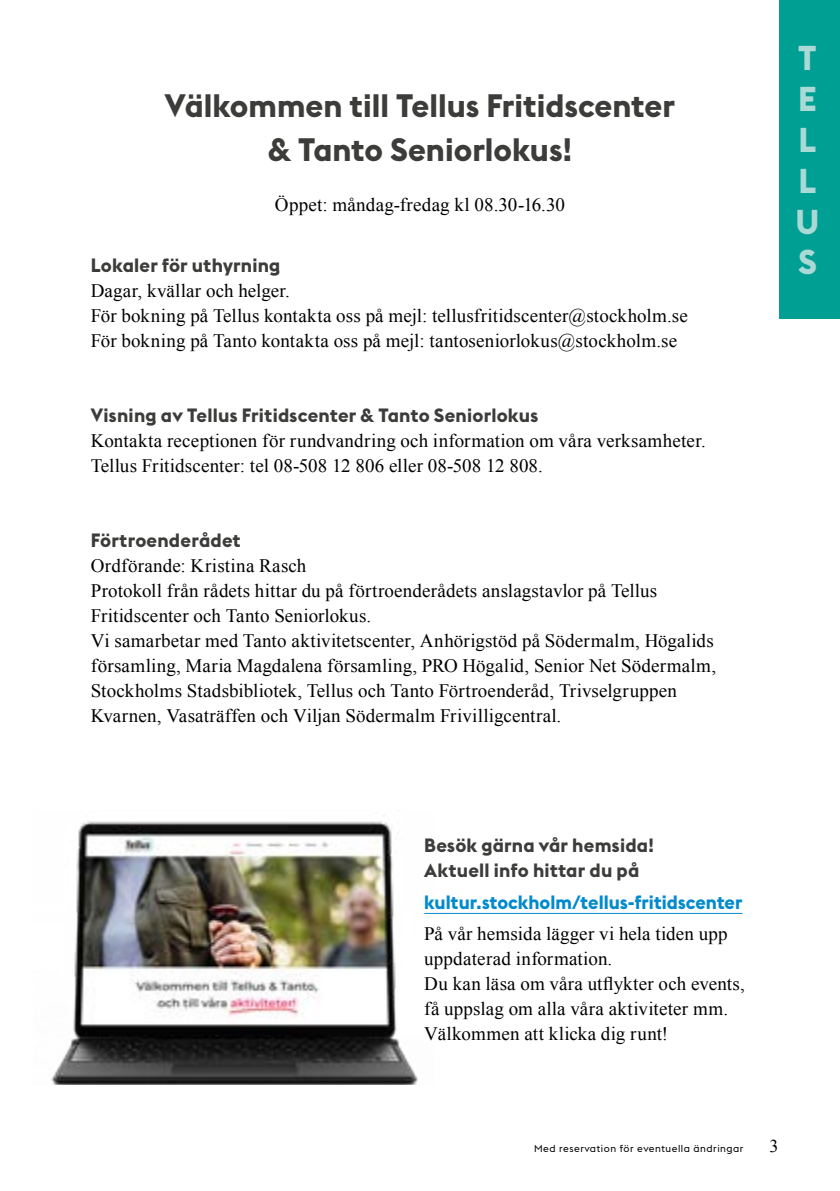
<style>
.page{position:relative;width:840px;height:1191px;background:#fff}
.page>*{position:absolute;margin:0;border:0;box-sizing:border-box;transform-origin:0 0}
.t1{font:700 34px/40.8px "Stockholm Type";color:#aad9d6;text-align:justify}
.t2{font:700 32px/44px "Stockholm Type";color:#3c3c3b;text-align:center}
.t3{font:19px/25px "Times New Roman";letter-spacing:.01em;color:#000}
.t4{font:700 19px/25px "Stockholm Type";letter-spacing:.01em;color:#3c3c3b}
.t5{font:700 19px "Stockholm Type";color:#008ace}
.t6{font:18px "Times New Roman";color:#000}
.t7{font:10px "Stockholm Type";letter-spacing:.05em;color:#000}
</style>
<div class="page">
<div style="left:778px;top:0;width:61px;height:319px;background:#009f94"></div>
<hr style="left:424px;top:913px;width:318px;height:1px;background:#008ace">
<img style="left:51px;top:821px;width:383px;height:263px">
<h2 class="t2" style="left:165px;top:82px;width:511px">Välkommen till Tellus Fritidscenter &amp; Tanto Seniorlokus!</h2>
<p class="t3" style="left:275px;top:192px;width:291px">Öppet: måndag-fredag kl 08.30-16.30</p>
<p class="t4" style="left:91px;top:252px;width:191px">Lokaler för uthyrning</p>
<p class="t3" style="left:91px;top:278px;width:598px">Dagar, kvällar och helger.<br>För bokning på Tellus kontakta oss på mejl: tellusfritidscenter@stockholm.se<br>För bokning på Tanto kontakta oss på mejl: tantoseniorlokus@stockholm.se</p>
<p class="t4" style="left:91px;top:402px;width:449px">Visning av Tellus Fritidscenter &amp; Tanto Seniorlokus</p>
<p class="t3" style="left:91px;top:428px;width:616px">Kontakta receptionen för rundvandring och information om våra verksamheter.<br>Tellus Fritidscenter: tel 08-508 12 806 eller 08-508 12 808.</p>
<p class="t4" style="left:91px;top:527px;width:151px">Förtroenderådet</p>
<p class="t3" style="left:91px;top:553px;width:626px">Ordförande: Kristina Rasch<br>Protokoll från rådets hittar du på förtroenderådets anslagstavlor på Tellus Fritidscenter och Tanto Seniorlokus.<br>Vi samarbetar med Tanto aktivitetscenter, Anhörigstöd på Södermalm, Högalids församling, Maria Magdalena församling, PRO Högalid, Senior Net Södermalm, Stockholms Stadsbibliotek, Tellus och Tanto Förtroenderåd, Trivselgruppen Kvarnen, Vasaträffen och Viljan Södermalm Frivilligcentral.</p>
<h1 class="t1" style="left:795px;top:36px;width:25px">T E L L U S</h1>
<p class="t4" style="left:424px;top:832px;width:231px">Besök gärna vår hemsida!<br>Aktuell info hittar du på</p>
<p class="t5" style="left:424px;top:889px;width:319px">kultur.stockholm/tellus-fritidscenter</p>
<p class="t3" style="left:424px;top:921px;width:322px">På vår hemsida lägger vi hela tiden upp uppdaterad information.<br>Du kan läsa om våra utflykter och events, få uppslag om alla våra aktiviteter mm.<br>Välkommen att klicka dig runt!</p>
<p class="t7" style="left:533px;top:1142px;width:211px">Med reservation för eventuella ändringar</p>
<p class="t6" style="left:769px;top:1134px;width:10px">3</p>
</div>
